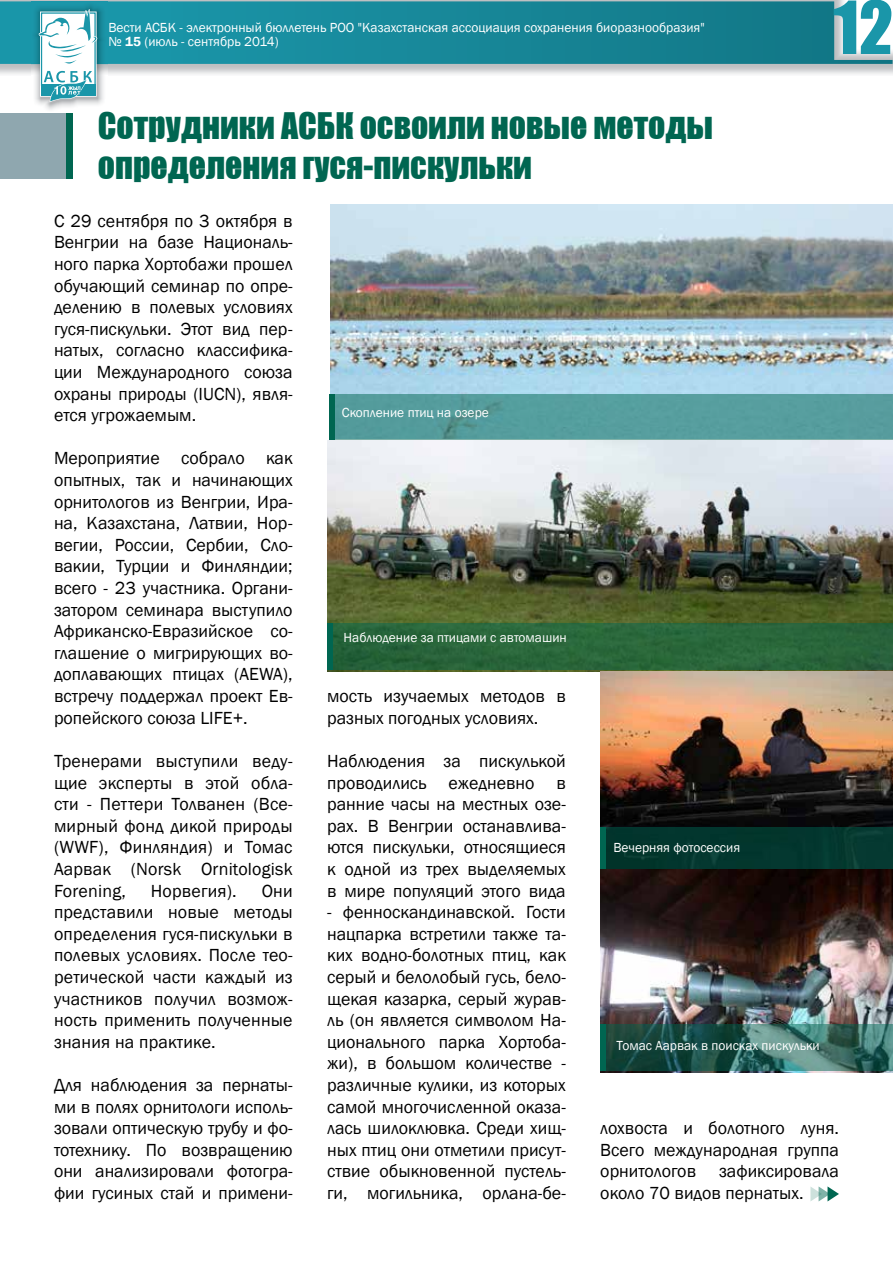
<style>
.page{position:relative;width:893px;height:1263px;background:#fff}
.page>*{position:absolute;margin:0;border:0;box-sizing:border-box;transform-origin:0 0}
.t1{font:66px "Impact Kaz AVTU";color:#1a96a9}
.t2{font:33px/39.6px "Impact Kaz AVTU";color:#006651}
.t3{font:18px/21.6px "Franklin Gothic";color:#000;text-align:justify}
.t4{font:13.5px/13.5px "Franklin Gothic";color:#fff}
.s1{font-weight:600}
</style>
<div class="page">
<svg style="left:0;top:1px;width:892px;height:63px;background:#268f9f"></svg>
<img style="left:32px;top:2px;width:76px;height:108px">
<div style="left:42px;top:13px;width:53px;height:72px;background:#fff"></div>
<svg style="left:38px;top:9px;width:60px;height:55px"></svg>
<div style="left:41px;top:84px;width:55px;height:12px;background:#1a96a9"></div>
<svg style="left:44px;top:71px;width:48px;height:32px"></svg>
<div style="left:1px;top:113px;width:72px;height:66px;background:#8fa7af"></div>
<div style="left:66px;top:113px;width:7px;height:66px;background:#006651"></div>
<img style="left:330px;top:204px;width:563px;height:190px">
<div style="left:329px;top:394px;width:564px;height:47px;background:#569e9e"></div>
<div style="left:329px;top:394px;width:6px;height:47px;background:#006651"></div>
<img style="left:327px;top:441px;width:566px;height:231px">
<div style="left:327px;top:623px;width:566px;height:47px;background:#29663b"></div>
<div style="left:327px;top:623px;width:6px;height:47px;background:#006651"></div>
<img style="left:600px;top:672px;width:293px;height:400px">
<svg style="left:606px;top:1024px;width:287px;height:47px;background:#30625a"></svg>
<div style="left:600px;top:1024px;width:6px;height:47px;background:#006651"></div>
<div style="left:600px;top:827px;width:293px;height:42px;background:#03362e"></div>
<div style="left:600px;top:827px;width:6px;height:42px;background:#006651"></div>
<svg style="left:810px;top:1186px;width:29px;height:15px"></svg>
<p class="t4" style="left:108px;top:21px;width:598px">Вести АСБК - электронный бюллетень РОО "Казахстанская ассоциация сохранения биоразнообразия" № <span class="s1">15</span> (июль - сентябрь 2014)</p>
<h2 class="t2" style="left:98px;top:106px;width:617px">Сотрудники АСБК освоили новые методы определения гуся-пискульки</h2>
<h1 class="t1" style="left:833px;top:-11px;width:61px">12</h1>
<p class="t3" style="left:54px;top:210px;width:240px">С 29 сентября по 3 октября в Венгрии на базе Националь&shy;ного парка Хортобажи прошел обучающий семинар по опре&shy;делению в полевых условиях гуся-пискульки. Этот вид пер&shy;натых, согласно классифика&shy;ции Международного союза охраны природы (IUCN), явля&shy;ется угрожаемым.</p>
<p class="t3" style="left:54px;top:448px;width:240px">Мероприятие собрало как опытных, так и начинающих орнитологов из Венгрии, Ира&shy;на, Казахстана, Латвии, Нор&shy;вегии, России, Сербии, Сло&shy;вакии, Турции и Финляндии; всего - 23 участника. Органи&shy;затором семинара выступило Африканско-Евразийское со&shy;глашение о мигрирующих во&shy;доплавающих птицах (AEWA), встречу поддержал проект Ев&shy;ропейского союза LIFE+.</p>
<p class="t3" style="left:54px;top:750px;width:240px">Тренерами выступили веду&shy;щие эксперты в этой обла&shy;сти - Петтери Толванен (Все&shy;мирный фонд дикой природы (WWF), Финляндия) и Томас Аарвак (Norsk Ornitologisk Forening,</p>
<p class="t3" style="left:54px;top:880px;width:240px;text-indent:208px">Они представили новые методы определения гуся-пискульки в полевых условиях. После тео&shy;ретической части каждый из участников получил возмож&shy;ность применить полученные знания на практике.</p>
<p class="t3" style="left:54px;top:1074px;width:240px">Для наблюдения за пернаты&shy;ми в полях орнитологи исполь&shy;зовали оптическую трубу и фо&shy;тотехнику. По возвращению они анализировали фотогра&shy;фии гусиных стай и примени-</p>
<p class="t3" style="left:151px;top:880px;width:87px">Норвегия).</p>
<p class="t4" style="left:342px;top:406px;width:149px">Скопление птиц на озере</p>
<p class="t4" style="left:343px;top:631px;width:225px">Наблюдение за птицами с автомашин</p>
<p class="t3" style="left:327px;top:686px;width:240px">мость изучаемых методов в разных погодных условиях.</p>
<p class="t3" style="left:327px;top:750px;width:240px">Наблюдения за пискулькой проводились ежедневно в ранние часы на местных озе&shy;рах. В Венгрии останавлива&shy;ются пискульки, относящиеся к одной из трех выделяемых в мире популяций этого вида</p>
<p class="t3" style="left:327px;top:902px;width:240px">- фенноскандинавской. Гости нацпарка встретили также та&shy;ких водно-болотных птиц, как серый и белолобый гусь, бело&shy;щекая казарка, серый журав&shy;ль (он является символом На&shy;ционального парка Хортоба&shy;жи), в большом количестве - различные кулики, из которых самой многочисленной оказа&shy;лась шилоклювка. Среди хищ&shy;ных птиц они отметили присут&shy;ствие обыкновенной пустель&shy;ги, могильника, орлана-бе-</p>
<p class="t4" style="left:613px;top:841px;width:128px">Вечерняя фотосессия</p>
<p class="t4" style="left:617px;top:1038px;width:204px">Томас Аарвак в поисках пискульки</p>
<p class="t3" style="left:600px;top:1118px;width:240px">лохвоста и болотного луня.<br>Всего международная группа орнитологов</p>
<p class="t3" style="left:600px;top:1161px;width:240px;text-indent:119px">зафиксировала около 70 видов пернатых.</p>
</div>
